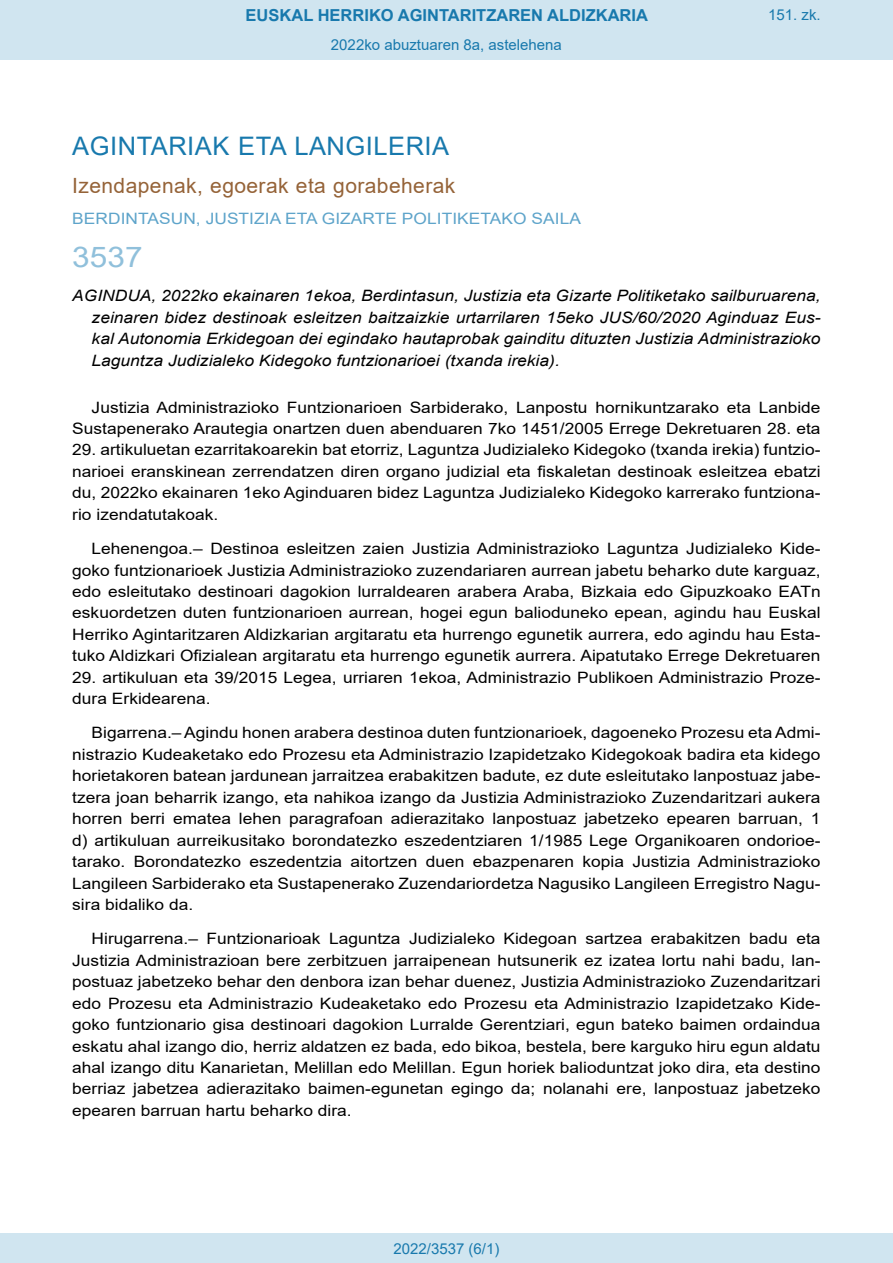
<style>
.page{position:relative;width:893px;height:1263px;background:#fff}
.page>*{position:absolute;margin:0;border:0;box-sizing:border-box;transform-origin:0 0}
.BOPVOrden{font:28.5px "Arial";color:#90c0db;scale:1.11 1}
.BOPVSeccion{font:25.5px "Arial";letter-spacing:.02em;color:#1879ad}
.BOPVSubseccion{font:21px "Arial";letter-spacing:.02em;color:#956338}
.t1{font:700 16.5px "Arial";color:#1879ad}
.BOPVDetalle{font:15.6px/21.5px "Arial";color:#000;text-align:justify;scale:1.11 1}
.BOPVTitulo{font:italic 15.6px/21.5px "Arial";color:#000;text-align:justify;scale:1.11 1}
.BOPVOrganismo{font:15.6px "Arial";letter-spacing:.005em;color:#5ea4ca;scale:1.11 1}
.Paginacion_Centro{font:15px "Arial";color:#1879ad}
</style>
<div class="page">
<div style="left:0;top:0;width:893px;height:60px;background:#d0e5f0"></div>
<div style="left:0;top:1233px;width:893px;height:30px;background:#d0e5f0"></div>
<p class="t1" style="left:246px;top:3px;width:404px">EUSKAL HERRIKO AGINTARITZAREN ALDIZKARIA</p>
<p class="Paginacion_Centro" style="left:331px;top:35px;width:232px">2022ko abuztuaren 8a, astelehena</p>
<p class="Paginacion_Centro" style="left:768px;top:5px;width:54px">151. zk.</p>
<p class="BOPVSeccion" style="left:72px;top:128px;width:378px">AGINTARIAK ETA LANGILERIA</p>
<p class="BOPVSubseccion" style="left:72px;top:171px;width:385px">Izendapenak, egoerak eta gorabeherak</p>
<p class="BOPVOrganismo" style="left:72px;top:207px;width:460px">BERDINTASUN, JUSTIZIA ETA GIZARTE POLITIKETAKO SAILA</p>
<p class="BOPVOrden" style="left:72px;top:237px;width:65px">3537</p>
<p class="BOPVTitulo" style="left:92px;top:285px;width:658px;text-indent:-19px">AGINDUA, 2022ko ekainaren 1ekoa, Berdintasun, Justizia eta Gizarte Politiketako sailburuarena, zeinaren bidez destinoak esleitzen baitzaizkie urtarrilaren 15eko JUS/60/2020 Aginduaz Eus&shy;kal Autonomia Erkidegoan dei egindako hautaprobak gainditu dituzten Justizia Administrazioko Laguntza Judizialeko Kidegoko funtzionarioei (txanda irekia).</p>
<p class="BOPVDetalle" style="left:72px;top:396px;width:676px;text-align:right">Justizia Administrazioko Funtzionarioen Sarbiderako, Lanpostu hornikuntzarako eta Lanbide<br>Sustapenerako Arautegia onartzen duen abenduaren 7ko 1451/2005 Errege Dekretuaren 28. eta</p>
<p class="BOPVDetalle" style="left:72px;top:439px;width:676px">29. artikuluetan ezarritakoarekin bat etorriz, Laguntza Judizialeko Kidegoko (txanda irekia) funtzio&shy;narioei eranskinean zerrendatzen diren organo judizial eta fiskaletan destinoak esleitzea ebatzi du, 2022ko ekainaren 1eko Aginduaren bidez Laguntza Judizialeko Kidegoko karrerako funtziona&shy;rio izendatutakoak.</p>
<p class="BOPVDetalle" style="left:72px;top:538px;width:676px;text-indent:19px">Lehenengoa.– Destinoa esleitzen zaien Justizia Administrazioko Laguntza Judizialeko Kide&shy;goko funtzionarioek Justizia Administrazioko zuzendariaren aurrean jabetu beharko dute karguaz, edo esleitutako destinoari dagokion lurraldearen arabera Araba, Bizkaia edo Gipuzkoako EATn eskuordetzen duten funtzionarioen aurrean, hogei egun balioduneko epean, agindu hau Euskal Herriko Agintaritzaren Aldizkarian argitaratu eta hurrengo egunetik aurrera, edo agindu hau Esta&shy;tuko Aldizkari Ofizialean argitaratu eta hurrengo egunetik aurrera. Aipatutako Errege Dekretuaren</p>
<p class="BOPVDetalle" style="left:72px;top:666px;width:676px">29. artikuluan eta 39/2015 Legea, urriaren 1ekoa, Administrazio Publikoen Administrazio Proze&shy;dura Erkidearena.</p>
<p class="BOPVDetalle" style="left:72px;top:722px;width:676px;text-indent:19px">Bigarrena.– Agindu honen arabera destinoa duten funtzionarioek, dagoeneko Prozesu eta Admi&shy;nistrazio Kudeaketako edo Prozesu eta Administrazio Izapidetzako Kidegokoak badira eta kidego horietakoren batean jardunean jarraitzea erabakitzen badute, ez dute esleitutako lanpostuaz jabe&shy;tzera joan beharrik izango, eta nahikoa izango da Justizia Administrazioko Zuzendaritzari aukera horren berri ematea lehen paragrafoan adierazitako lanpostuaz jabetzeko epearen barruan, 1 d) artikuluan aurreikusitako borondatezko eszedentziaren 1/1985 Lege Organikoaren ondorioe&shy;tarako. Borondatezko eszedentzia aitortzen duen ebazpenaren kopia Justizia Administrazioko Langileen Sarbiderako eta Sustapenerako Zuzendariordetza Nagusiko Langileen Erregistro Nagu&shy;sira bidaliko da.</p>
<p class="BOPVDetalle" style="left:72px;top:928px;width:676px;text-indent:19px">Hirugarrena.– Funtzionarioak Laguntza Judizialeko Kidegoan sartzea erabakitzen badu eta Justizia Administrazioan bere zerbitzuen jarraipenean hutsunerik ez izatea lortu nahi badu, lan&shy;postuaz jabetzeko behar den denbora izan behar duenez, Justizia Administrazioko Zuzendaritzari edo Prozesu eta Administrazio Kudeaketako edo Prozesu eta Administrazio Izapidetzako Kide&shy;goko funtzionario gisa destinoari dagokion Lurralde Gerentziari, egun bateko baimen ordaindua eskatu ahal izango dio, herriz aldatzen ez bada, edo bikoa, bestela, bere karguko hiru egun aldatu ahal izango ditu Kanarietan, Melillan edo Melillan. Egun horiek balioduntzat joko dira, eta destino berriaz jabetzea adierazitako baimen-egunetan egingo da; nolanahi ere, lanpostuaz jabetzeko epearen barruan hartu beharko dira.</p>
<p class="Paginacion_Centro" style="left:393px;top:1238px;width:107px">2022/3537 (6/1)</p>
</div>
